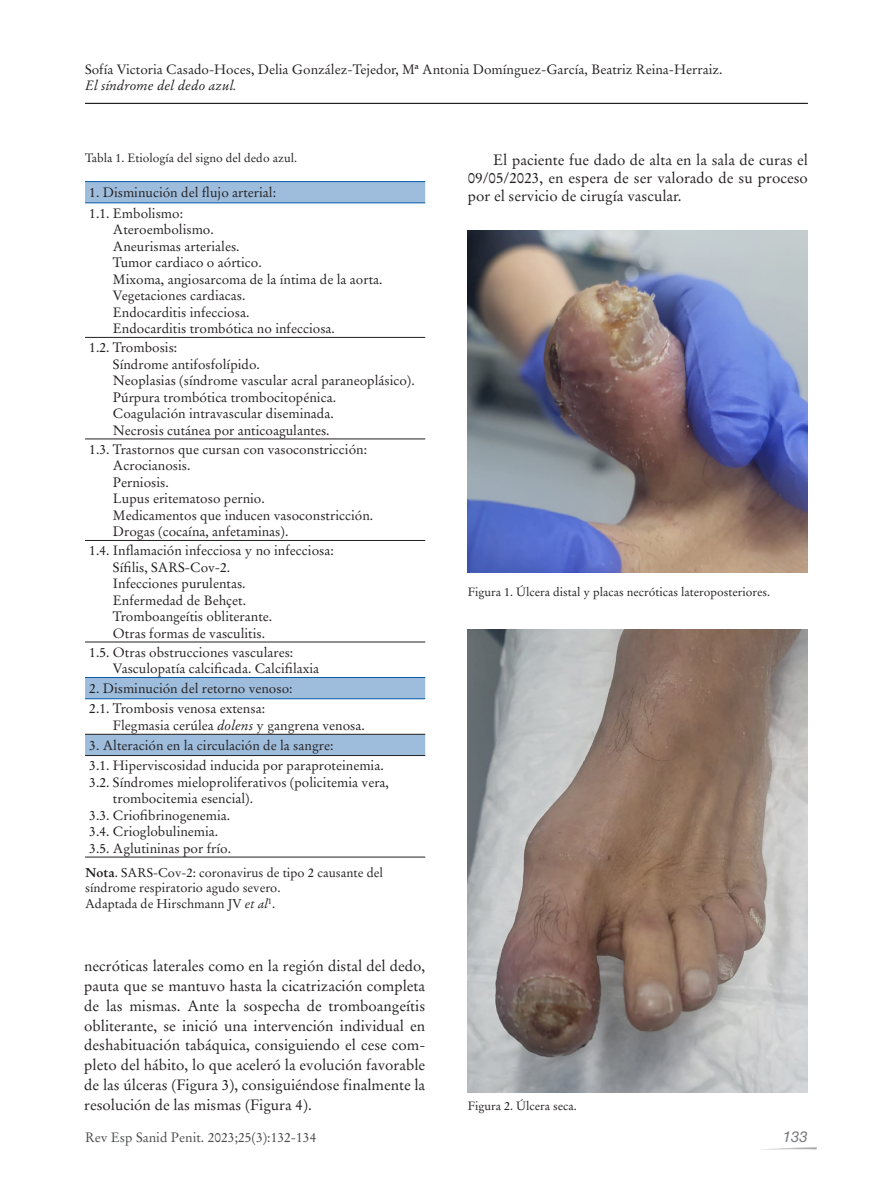
<style>
.page{position:relative;width:893px;height:1191px;background:#fff}
.page>*{position:absolute;margin:0;border:0;box-sizing:border-box;transform-origin:0 0}
.t1{font:15px/20px "Stempel Garamond LT Std";color:#231f20;text-align:justify}
.t2{font:italic 15px "Helvetica Neue LT Std";color:#76787b}
.t3{font:13.5px/16.5px "Stempel Garamond LT Std";color:#231f20}
.t4{font:13.5px "Stempel Garamond LT Std";color:#4b4c4d}
.t5{font:italic 13.5px "Stempel Garamond LT Std";color:#231f20}
.t6{font:12.75px/15.8px "Stempel Garamond LT Std";color:#231f20}
.t7{font:12px "Stempel Garamond LT Std";color:#231f20}
.s1{font-style:italic}
.s2{font-weight:700}
</style>
<div class="page">
<hr style="left:85px;top:103px;width:723px;height:1px;background:#231f20">
<svg style="left:85px;top:182px;width:340px;height:573px"></svg>
<hr style="left:85px;top:337px;width:340px;height:1px;background:#231f20">
<hr style="left:85px;top:438px;width:340px;height:1px;background:#231f20">
<hr style="left:85px;top:540px;width:340px;height:1px;background:#231f20">
<hr style="left:85px;top:641px;width:340px;height:1px;background:#231f20">
<hr style="left:85px;top:734px;width:340px;height:1px;background:#231f20">
<hr style="left:85px;top:755px;width:340px;height:1px;background:#231f20">
<hr style="left:85px;top:856px;width:340px;height:1px;background:#231f20">
<hr style="left:85px;top:181px;width:340px;height:1px;background:#015aaa">
<hr style="left:85px;top:202px;width:340px;height:1px;background:#015aaa">
<hr style="left:85px;top:698px;width:340px;height:1px;background:#015aaa">
<hr style="left:85px;top:677px;width:340px;height:1px;background:#015aaa">
<img style="left:468px;top:230px;width:340px;height:343px">
<img style="left:468px;top:629px;width:340px;height:463px">
<p class="t3" style="left:85px;top:61px;width:639px">Sofía Victoria Casado-Hoces, Delia González-Tejedor, Mª Antonia Domínguez-García, Beatriz Reina-Herraiz.</p>
<p class="t5" style="left:85px;top:77px;width:153px">El síndrome del dedo azul.</p>
<p class="t7" style="left:85px;top:151px;width:213px">Tabla 1. Etiología del signo del dedo azul.</p>
<p class="t3" style="left:89px;top:183px;width:188px;line-height:20.1px">1. Disminución del flujo arterial:<br>1.1. Embolismo:</p>
<p class="t3" style="left:113px;top:221px;width:271px">Ateroembolismo.<br>Aneurismas arteriales.<br>Tumor cardiaco o aórtico.<br>Mixoma, angiosarcoma de la íntima de la aorta.<br>Vegetaciones cardiacas.<br>Endocarditis infecciosa.<br>Endocarditis trombótica no infecciosa.</p>
<p class="t3" style="left:113px;top:339px;width:303px;text-indent:-24px">1.2. Trombosis:<br>Síndrome antifosfolípido.<br>Neoplasias (síndrome vascular acral paraneoplásico).<br>Púrpura trombótica trombocitopénica.<br>Coagulación intravascular diseminada.<br>Necrosis cutánea por anticoagulantes.</p>
<p class="t3" style="left:113px;top:441px;width:262px;text-indent:-24px">1.3. Trastornos que cursan con vasoconstricción:<br>Acrocianosis.<br>Perniosis.<br>Lupus eritematoso pernio.<br>Medicamentos que inducen vasoconstricción.<br>Drogas (cocaína, anfetaminas).</p>
<p class="t3" style="left:113px;top:542px;width:222px;text-indent:-24px">1.4. Inflamación infecciosa y no infecciosa:<br>Sífilis, SARS-Cov-2.<br>Infecciones purulentas.<br>Enfermedad de Behçet.<br>Tromboangeítis obliterante.<br>Otras formas de vasculitis.</p>
<p class="t3" style="left:113px;top:644px;width:208px;text-indent:-24px">1.5. Otras obstrucciones vasculares:<br>Vasculopatía calcificada. Calcifilaxia</p>
<p class="t3" style="left:89px;top:678px;width:205px;line-height:20.1px">2. Disminución del retorno venoso:<br>2.1. Trombosis venosa extensa:</p>
<p class="t3" style="left:113px;top:717px;width:253px">Flegmasia cerúlea <span class="s1">dolens</span> y gangrena venosa.</p>
<p class="t3" style="left:89px;top:735px;width:296px;line-height:20.1px">3. Alteración en la circulación de la sangre:<br>3.1. Hiperviscosidad inducida por paraproteinemia.</p>
<p class="t3" style="left:89px;top:774px;width:301px">3.2. Síndromes mieloproliferativos (policitemia vera,</p>
<p class="t3" style="left:113px;top:790px;width:142px">trombocitemia esencial).</p>
<p class="t3" style="left:89px;top:807px;width:143px">3.3. Criofibrinogenemia.</p>
<p class="t3" style="left:89px;top:823px;width:131px">3.4. Crioglobulinemia.</p>
<p class="t3" style="left:89px;top:840px;width:143px">3.5. Aglutininas por frío.</p>
<p class="t6" style="left:85px;top:864px;width:299px"><span class="s2">Nota</span>. SARS-Cov-2: coronavirus de tipo 2 causante del síndrome respiratorio agudo severo.<br>Adaptada de Hirschmann JV <span class="s1">et al</span><sup>1</sup>.</p>
<p class="t1" style="left:84px;top:955px;width:342px">necróticas laterales como en la región distal del dedo, pauta que se mantuvo hasta la cicatrización completa de las mismas. Ante la sospecha de tromboangeítis obliterante, se inició una intervención individual en deshabituación tabáquica, consiguiendo el cese com&shy;pleto del hábito, lo que aceleró la evolución favorable de las úlceras (Figura 3), consiguiéndose finalmente la resolución de las mismas (Figura 4).</p>
<p class="t1" style="left:468px;top:151px;width:342px;line-height:18px;text-indent:26px">El paciente fue dado de alta en la sala de curas el 09/05/2023, en espera de ser valorado de su proceso por el servicio de cirugía vascular.</p>
<p class="t7" style="left:468px;top:584px;width:304px">Figura 1. Úlcera distal y placas necróticas lateroposteriores.</p>
<p class="t7" style="left:468px;top:1098px;width:110px">Figura 2. Úlcera seca.</p>
<p class="t4" style="left:85px;top:1129px;width:233px">Rev Esp Sanid Penit. 2023;25(3):132-134</p>
<p class="t2" style="left:783px;top:1127px;width:27px">133</p>
</div>
